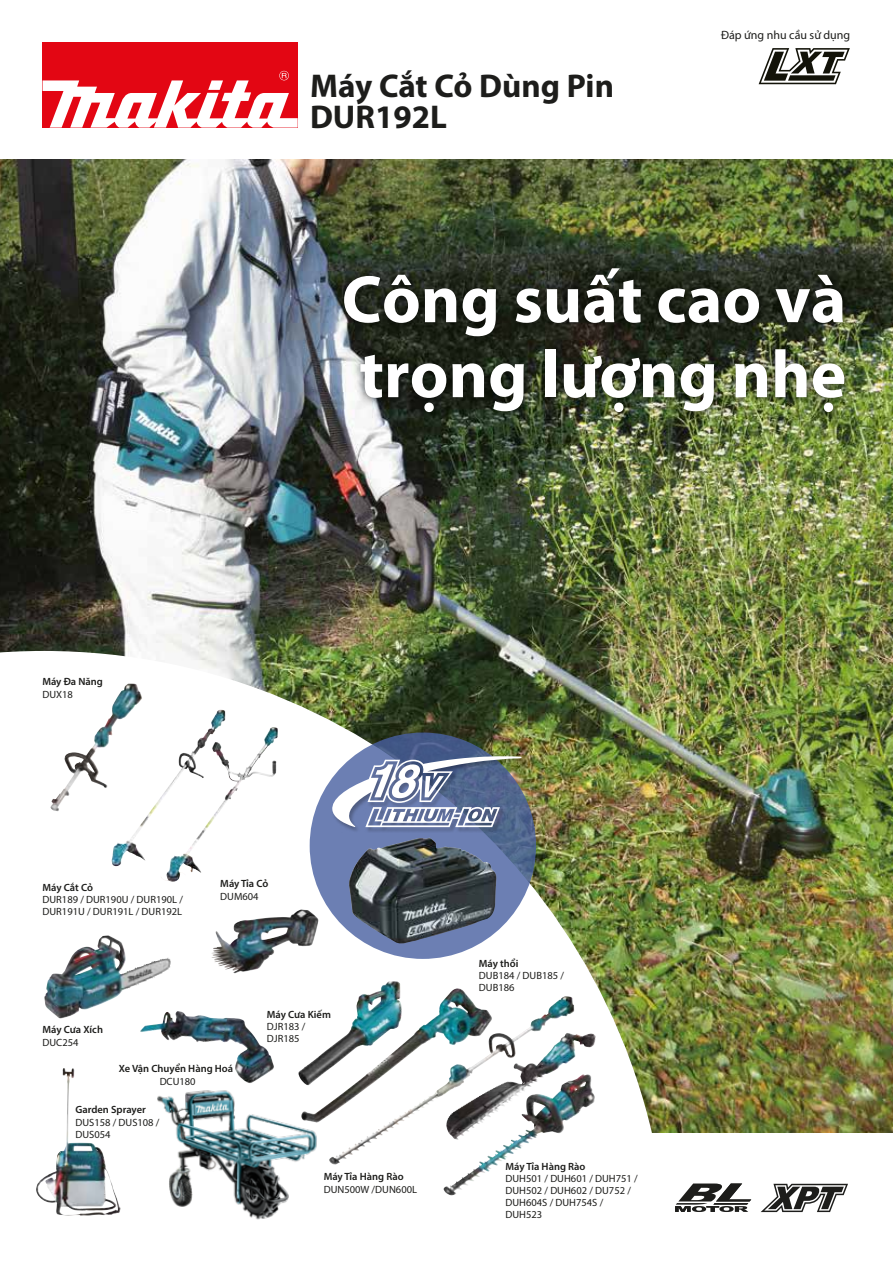
<style>
.page{position:relative;width:893px;height:1263px;background:#fff}
.page>*{position:absolute;margin:0;border:0;box-sizing:border-box;transform-origin:0 0}
.t1{font:700 67.5px/75px "Myriad Pro";color:#fff}
.t2{font:700 33px "Myriad Pro";color:#1d1d1b}
.t3{font:12px "Myriad Pro";color:#1d1d1b}
.t4{font:10.5px/12px "Myriad Pro";color:#1d1d1b}
.t5{font:600 10.5px "Myriad Pro";color:#1d1d1b}
</style>
<div class="page">
<img style="left:0;top:159px;width:893px;height:973px">
<div style="left:43px;top:43px;width:255px;height:85px;background:#e30613"></div>
<svg style="left:43px;top:71px;width:255px;height:57px"></svg>
<svg style="left:759px;top:48px;width:91px;height:36px"></svg>
<img style="left:0;top:651px;width:668px;height:565px">
<svg style="left:310px;top:732px;width:226px;height:227px;background:#6175a5"></svg>
<img style="left:349px;top:838px;width:148px;height:106px">
<img style="left:330px;top:754px;width:198px;height:80px">
<svg style="left:331px;top:756px;width:190px;height:71px"></svg>
<img style="left:44px;top:935px;width:86px;height:84px">
<img style="left:140px;top:1011px;width:38px;height:21px">
<img style="left:141px;top:1056px;width:193px;height:164px">
<img style="left:36px;top:1068px;width:49px;height:147px">
<img style="left:510px;top:1074px;width:73px;height:70px">
<img style="left:358px;top:996px;width:207px;height:147px">
<img style="left:492px;top:1033px;width:75px;height:57px">
<img style="left:211px;top:910px;width:88px;height:54px">
<img style="left:50px;top:684px;width:78px;height:127px">
<img style="left:298px;top:981px;width:104px;height:105px">
<img style="left:301px;top:988px;width:191px;height:135px">
<div style="left:667px;top:1179px;width:92px;height:37px;background:#fff"></div>
<svg style="left:675px;top:1183px;width:76px;height:29px"></svg>
<svg style="left:761px;top:1183px;width:87px;height:30px"></svg>
<svg style="left:761px;top:1184px;width:87px;height:28px"></svg>
<img style="left:254px;top:253px;width:619px;height:235px">
<img style="left:112px;top:710px;width:107px;height:156px">
<img style="left:212px;top:727px;width:60px;height:47px">
<h2 class="t2" style="left:310px;top:64px;width:305px">Máy Cắt Cỏ Dùng Pin</h2>
<h2 class="t2" style="left:310px;top:95px;width:138px">DUR192L</h2>
<p class="t3" style="left:721px;top:27px;width:131px">Đáp ứng nhu cầu sử dụng</p>
<h1 class="t1" style="left:342px;top:260px;width:506px">Công suất cao và trọng lượng nhẹ</h1>
<p class="t5" style="left:42px;top:675px;width:62px">Máy Đa Năng</p>
<p class="t4" style="left:42px;top:688px;width:32px">DUX18</p>
<p class="t5" style="left:43px;top:881px;width:52px">Máy Cắt Cỏ</p>
<p class="t4" style="left:43px;top:893px;width:142px">DUR189 / DUR190U / DUR190L /<br>DUR191U / DUR191L / DUR192L</p>
<p class="t5" style="left:43px;top:1023px;width:62px">Máy Cưa Xích</p>
<p class="t4" style="left:43px;top:1036px;width:38px">DUC254</p>
<p class="t5" style="left:220px;top:877px;width:50px">Máy Tỉa Cỏ</p>
<p class="t4" style="left:220px;top:890px;width:40px">DUM604</p>
<p class="t5" style="left:267px;top:1008px;width:66px">Máy Cưa Kiếm</p>
<p class="t4" style="left:267px;top:1021px;width:40px">DJR183 /<br>DJR185</p>
<p class="t5" style="left:119px;top:1062px;width:116px">Xe Vận Chuyển Hàng Hoá</p>
<p class="t4" style="left:160px;top:1076px;width:38px">DCU180</p>
<p class="t5" style="left:75px;top:1102px;width:72px">Garden Sprayer</p>
<p class="t4" style="left:75px;top:1116px;width:86px">DUS158 / DUS108 /<br>DUS054</p>
<p class="t5" style="left:479px;top:956px;width:41px">Máy thổi</p>
<p class="t4" style="left:479px;top:969px;width:87px">DUB184 / DUB185 /<br>DUB186</p>
<p class="t5" style="left:324px;top:1170px;width:82px">Máy Tỉa Hàng Rào</p>
<p class="t4" style="left:324px;top:1184px;width:95px">DUN500W /DUN600L</p>
<p class="t5" style="left:505px;top:1160px;width:82px">Máy Tỉa Hàng Rào</p>
<p class="t4" style="left:505px;top:1173px;width:134px">DUH501 / DUH601 / DUH751 /<br>DUH502 / DUH602 / DU752 /<br>DUH604S / DUH754S /<br>DUH523</p>
</div>
